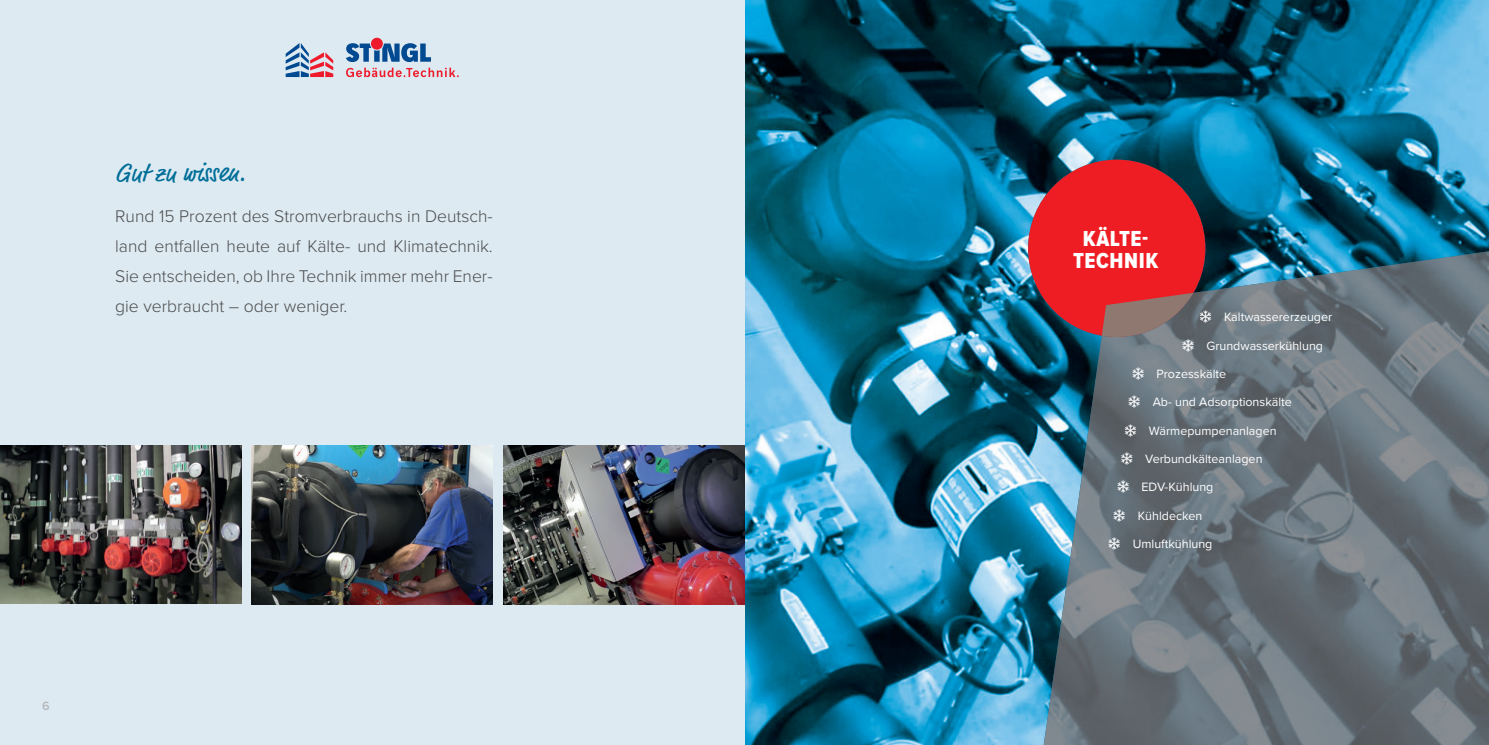
<style>
.page{position:relative;width:1489px;height:745px;background:#fff}
.page>*{position:absolute;margin:0;border:0;box-sizing:border-box;transform-origin:0 0}
.t1{font:26.25px "Market OT";color:#006e98}
.t2{font:22.5px/22.5px "Proxima Nova Cond Extrabld";letter-spacing:.025em;color:#fff;text-align:center}
.t3{font:300 17.5px/30px "Proxima Nova";color:#4b4c4d;text-align:justify}
.t4{font:12.5px "Proxima Nova";color:#fff}
.t5{font:600 12.5px "Proxima Nova";color:#b6b7bb}
</style>
<div class="page">
<img style="left:744px;top:0;width:744px;height:744px">
<div style="left:0;top:0;width:744px;height:744px;background:#ddeaf2"></div>
<img style="left:0;top:445px;width:241px;height:158px">
<img style="left:252px;top:445px;width:241px;height:159px">
<img style="left:503px;top:445px;width:241px;height:159px">
<svg style="left:346px;top:68px;width:113px;height:9px"></svg>
<svg style="left:286px;top:43px;width:47px;height:34px"></svg>
<div style="left:371px;top:38px;width:12px;height:12px;background:#ee1b2c;border-radius:50%"></div>
<svg style="left:346px;top:43px;width:85px;height:19px"></svg>
<div style="left:1028px;top:159px;width:177px;height:178px;background:#ee1d23;border-radius:50%"></div>
<img style="left:1043px;top:251px;width:445px;height:493px">
<svg style="left:1440px;top:700px;width:6px;height:9px"></svg>
<svg style="left:1199px;top:310px;width:12px;height:13px"></svg>
<svg style="left:1101px;top:292px;width:92px;height:59px;background:#8e6b6b"></svg>
<svg style="left:1132px;top:367px;width:11px;height:12px"></svg>
<svg style="left:1128px;top:395px;width:11px;height:13px"></svg>
<svg style="left:1124px;top:423px;width:12px;height:13px"></svg>
<svg style="left:1121px;top:452px;width:11px;height:12px"></svg>
<svg style="left:1117px;top:480px;width:11px;height:13px"></svg>
<svg style="left:1113px;top:508px;width:11px;height:13px"></svg>
<svg style="left:1108px;top:537px;width:11px;height:12px"></svg>
<h1 class="t1" style="left:115px;top:156px;width:132px">Gut zu wissen.</h1>
<p class="t3" style="left:115px;top:201px;width:379px">Rund 15 Prozent des Stromverbrauchs in Deutsch&shy;land entfallen heute auf Kälte- und Klimatechnik.<br>Sie entscheiden, ob Ihre Technik immer mehr Ener&shy;gie verbraucht – oder weniger.</p>
<p class="t5" style="left:42px;top:697px;width:9px">6</p>
<p class="t2" style="left:1072px;top:228px;width:87px">KÄLTE -<br>TECHNIK</p>
<p class="t4" style="left:1223px;top:307px;width:110px">Kaltwassererzeuger</p>
<p class="t4" style="left:1206px;top:336px;width:118px">Grundwasserkühlung</p>
<p class="t4" style="left:1156px;top:364px;width:71px">Prozesskälte</p>
<p class="t4" style="left:1152px;top:392px;width:141px">Ab- und Adsorptionskälte</p>
<p class="t4" style="left:1148px;top:421px;width:129px">Wärmepumpenanlagen</p>
<p class="t4" style="left:1145px;top:449px;width:119px">Verbundkälteanlagen</p>
<p class="t4" style="left:1141px;top:477px;width:73px">EDV-Kühlung</p>
<p class="t4" style="left:1137px;top:506px;width:66px">Kühldecken</p>
<p class="t4" style="left:1132px;top:534px;width:81px">Umluftkühlung</p>
</div>
